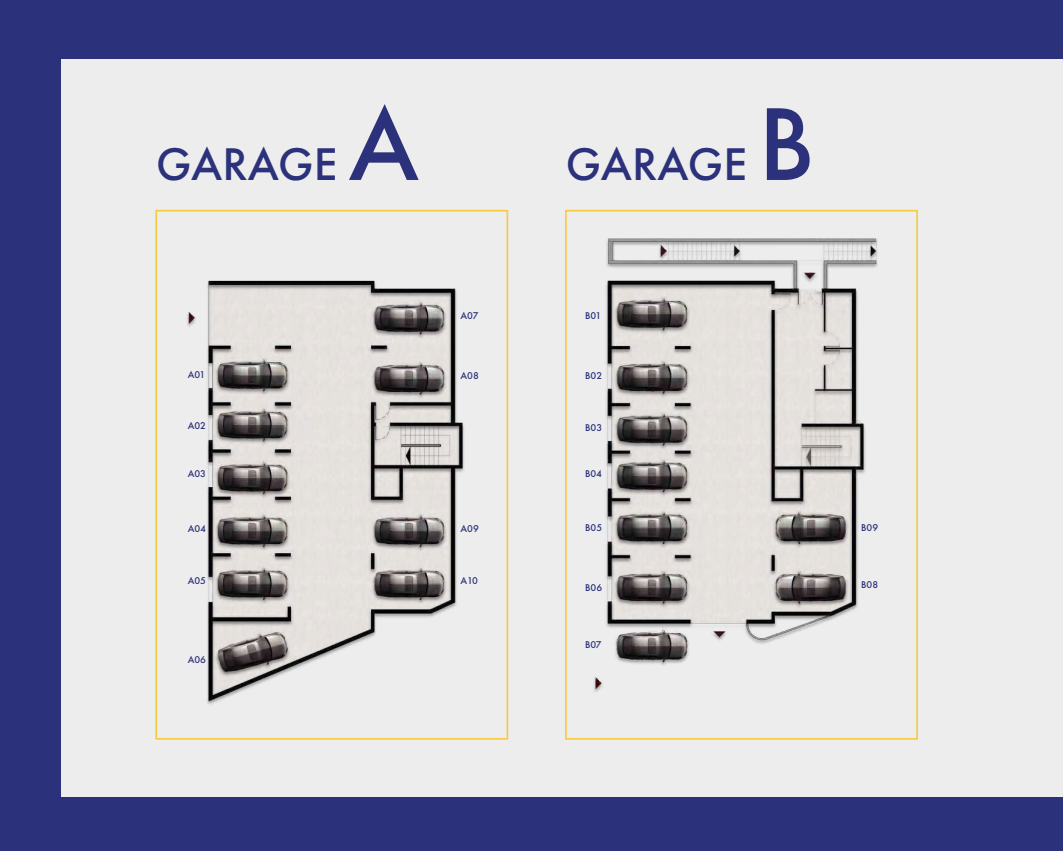
<style>
.page{position:relative;width:1063px;height:851px;background:#fff}
.page>*{position:absolute;margin:0;border:0;box-sizing:border-box;transform-origin:0 0}
.t1{font:500 107.38px "Futura PT";color:#2b317b}
.t2{font:500 47.5px "Futura PT";color:#2b317b}
.t3{font:500 10.25px "Futura PT";color:#2b317b}
</style>
<div class="page">
<div style="left:0;top:0;width:1062px;height:850px;background:#2b317b"></div>
<div style="left:61px;top:60px;width:1001px;height:737px;background:#ededed"></div>
<img style="left:187px;top:280px;width:277px;height:425px">
<img style="left:594px;top:238px;width:284px;height:454px">
<div style="left:565px;top:210px;width:353px;height:529px;border:2px solid #f8ca42"></div>
<div style="left:155px;top:210px;width:353px;height:529px;border:2px solid #f8ca42"></div>
<h2 class="t2" style="left:156px;top:135px;width:183px">GARAGE</h2>
<h1 class="t1" style="left:349px;top:79px;width:72px">A</h1>
<h2 class="t2" style="left:566px;top:135px;width:183px">GARAGE</h2>
<h1 class="t1" style="left:758px;top:79px;width:58px">B</h1>
<p class="t3" style="left:461px;top:310px;width:19px">A07</p>
<p class="t3" style="left:585px;top:310px;width:18px">B01</p>
<p class="t3" style="left:188px;top:369px;width:19px">A01</p>
<p class="t3" style="left:461px;top:369px;width:20px">A08</p>
<p class="t3" style="left:585px;top:370px;width:18px">B02</p>
<p class="t3" style="left:188px;top:419px;width:20px">A02</p>
<p class="t3" style="left:188px;top:467px;width:20px">A03</p>
<p class="t3" style="left:585px;top:421px;width:18px">B03</p>
<p class="t3" style="left:585px;top:467px;width:18px">B04</p>
<p class="t3" style="left:188px;top:522px;width:20px">A04</p>
<p class="t3" style="left:461px;top:522px;width:20px">A09</p>
<p class="t3" style="left:585px;top:521px;width:18px">B05</p>
<p class="t3" style="left:861px;top:521px;width:18px">B09</p>
<p class="t3" style="left:188px;top:574px;width:20px">A05</p>
<p class="t3" style="left:461px;top:574px;width:19px">A10</p>
<p class="t3" style="left:585px;top:581px;width:18px">B06</p>
<p class="t3" style="left:861px;top:578px;width:18px">B08</p>
<p class="t3" style="left:585px;top:638px;width:18px">B07</p>
<p class="t3" style="left:188px;top:653px;width:20px">A06</p>
</div>
